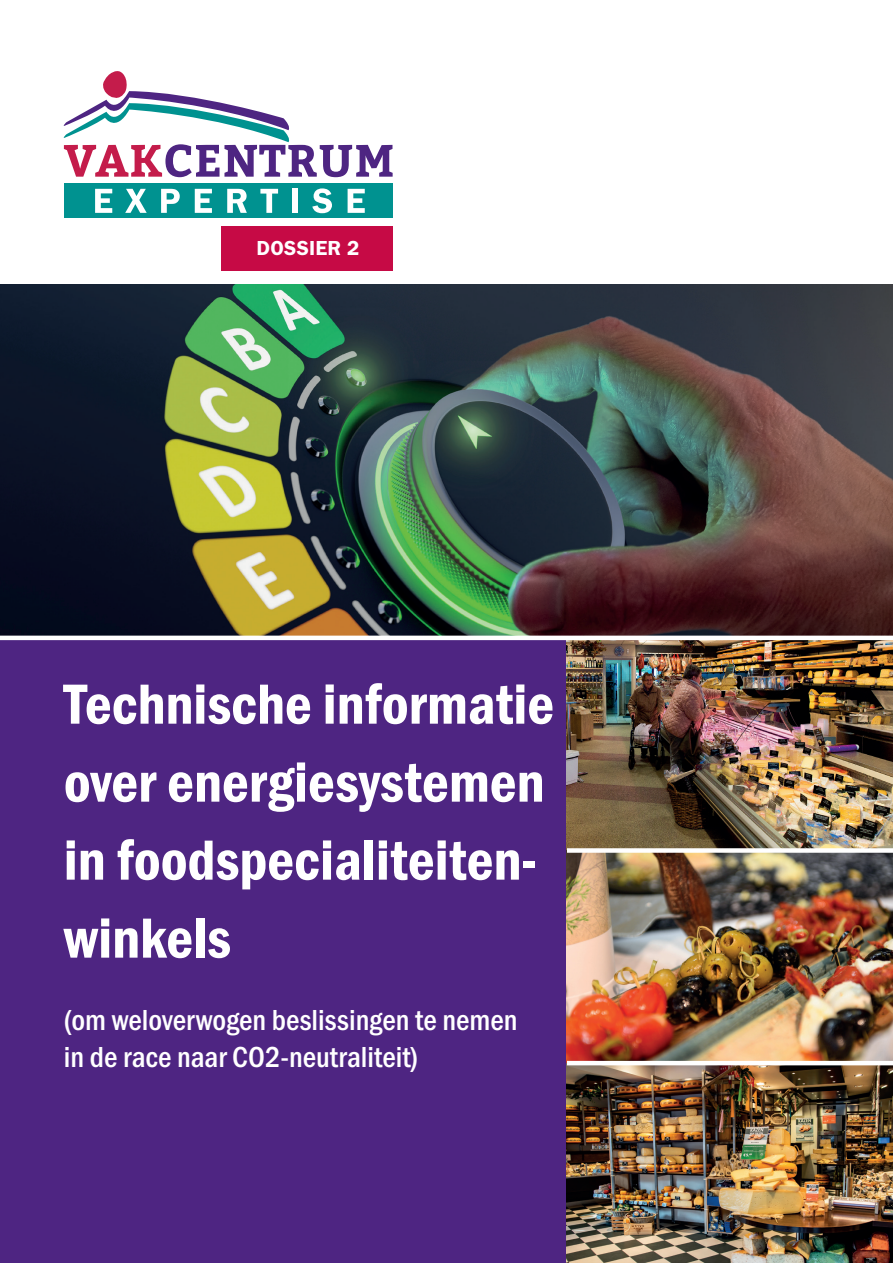
<style>
.page{position:relative;width:893px;height:1263px;background:#fff}
.page>*{position:absolute;margin:0;border:0;box-sizing:border-box;transform-origin:0 0}
.t1{font:58.5px/78px "Franklin Gothic URW Con Dem";color:#fff}
.t2{font:500 30px/37.5px "Franklin Gothic URW Cond";color:#fff}
.t3{font:21px "Franklin Gothic URW Dem";letter-spacing:.01em;color:#fff}
</style>
<div class="page">
<div style="left:0;top:638px;width:567px;height:625px;background:#4e2582"></div>
<img style="left:0;top:285px;width:893px;height:351px">
<img style="left:567px;top:640px;width:326px;height:623px">
<div style="left:567px;top:848px;width:326px;height:5px;background:#fff"></div>
<hr style="left:0;top:636px;width:893px;height:4px;background:#fff">
<hr style="left:567px;top:1061px;width:326px;height:4px;background:#fff">
<svg style="left:64px;top:71px;width:329px;height:106px"></svg>
<div style="left:64px;top:183px;width:329px;height:34px;background:#009290"></div>
<svg style="left:95px;top:189px;width:17px;height:24px"></svg>
<svg style="left:125px;top:189px;width:22px;height:24px"></svg>
<svg style="left:161px;top:189px;width:19px;height:24px"></svg>
<svg style="left:195px;top:189px;width:17px;height:24px"></svg>
<svg style="left:227px;top:189px;width:20px;height:24px"></svg>
<svg style="left:260px;top:189px;width:18px;height:24px"></svg>
<div style="left:292px;top:189px;width:6px;height:24px;background:#fff"></div>
<svg style="left:312px;top:188px;width:20px;height:25px"></svg>
<svg style="left:348px;top:189px;width:17px;height:24px"></svg>
<div style="left:221px;top:226px;width:172px;height:45px;background:#c60a45"></div>
<p class="t3" style="left:257px;top:235px;width:104px">DOSSIER 2</p>
<p class="t1" style="left:64px;top:663px;width:492px">Technische informatie over energiesystemen in foodspecialiteiten&shy;winkels</p>
<p class="t2" style="left:64px;top:999px;width:455px">(om weloverwogen beslissingen te nemen in de race naar CO2-neutraliteit)</p>
</div>
